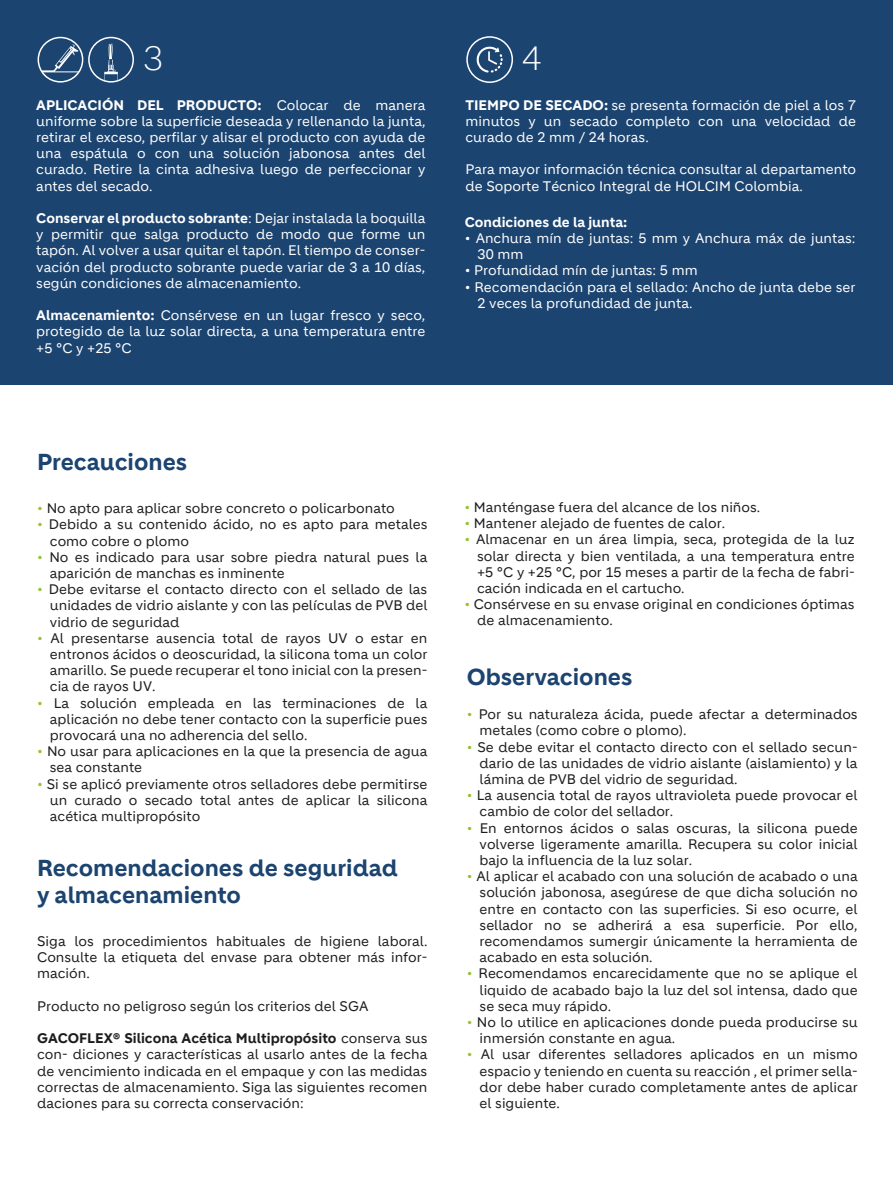
<style>
.page{position:relative;width:893px;height:1191px;background:#fff}
.page>*{position:absolute;margin:0;border:0;box-sizing:border-box;transform-origin:0 0}
.t1{font:300 32.85px "Holcim Headline";color:#fff}
.t2{font:700 22.5px/27px "Holcim";color:#1c4470}
.t3{font:13.5px/16.2px "Holcim";color:#1d1d1b;text-align:justify}
.t4{font:13.5px/16.2px "Holcim";color:#fff;text-align:justify}
.t5{font:700 13.5px "Holcim";color:#fff}
.s1{font-weight:700}
.s2{color:#95c230}
</style>
<div class="page">
<div style="left:0;top:0;width:893px;height:384px;background:#1c4470"></div>
<hr style="left:42px;top:72px;width:37px;height:1px;background:#fff">
<svg style="left:42px;top:44px;width:36px;height:28px"></svg>
<div style="left:38px;top:37px;width:45px;height:46px;border:2px solid #fff;border-radius:50%"></div>
<svg style="left:104px;top:43px;width:14px;height:37px"></svg>
<div style="left:88px;top:37px;width:46px;height:46px;border:2px solid #fff;border-radius:50%"></div>
<div style="left:466px;top:36px;width:47px;height:47px;border:2px solid #fff;border-radius:50%"></div>
<svg style="left:476px;top:46px;width:27px;height:27px"></svg>
<h1 class="t1" style="left:143px;top:40px;width:21px">3</h1>
<h1 class="t1" style="left:522px;top:40px;width:21px">4</h1>
<p class="t4" style="left:36px;top:97px;width:391px"><span class="s1">APLICACIÓN DEL PRODUCTO:</span> Colocar de manera uniforme sobre la superficie deseada y rellenando la junta, retirar el exceso, perfilar y alisar el producto con ayuda de una espátula o con una solución jabonosa antes del curado. Retire la cinta adhesiva luego de perfeccionar y antes del secado.</p>
<p class="t4" style="left:36px;top:210px;width:391px"><span class="s1">Conservar el producto sobrante</span>: Dejar instalada la boquilla y permitir que salga producto de modo que forme un tapón. Al volver a usar quitar el tapón. El tiempo de conser&shy;vación del producto sobrante puede variar de 3 a 10 días, según condiciones de almacenamiento.</p>
<p class="t4" style="left:36px;top:307px;width:391px"><span class="s1">Almacenamiento:</span> Consérvese en un lugar fresco y seco, protegido de la luz solar directa, a una temperatura entre +5 °C y +25 °C</p>
<p class="t4" style="left:466px;top:97px;width:392px"><span class="s1">TIEMPO DE SECADO:</span> se presenta formación de piel a los 7 minutos y un secado completo con una velocidad de curado de 2 mm / 24 horas.</p>
<p class="t4" style="left:466px;top:161px;width:392px">Para mayor información técnica consultar al departamento de Soporte Técnico Integral de HOLCIM Colombia.</p>
<p class="t5" style="left:465px;top:214px;width:164px">Condiciones de la junta:</p>
<p class="t4" style="left:478px;top:230px;width:379px;text-indent:-13px">• Anchura mín de juntas: 5 mm y Anchura máx de juntas:<br>30 mm</p>
<p class="t4" style="left:465px;top:262px;width:234px">• Profundidad mín de juntas: 5 mm</p>
<p class="t4" style="left:478px;top:279px;width:379px;text-indent:-13px">• Recomendación para el sellado: Ancho de junta debe ser<br>2 veces la profundidad de junta.</p>
<h2 class="t2" style="left:37px;top:449px;width:152px">Precauciones</h2>
<p class="t3" style="left:37px;top:500px;width:359px"><span class="s2">•</span> No apto para aplicar sobre concreto o policarbonato</p>
<p class="t3" style="left:50px;top:516px;width:379px;text-indent:-13px"><span class="s2">•</span> Debido a su contenido ácido, no es apto para metales como cobre o plomo</p>
<p class="t3" style="left:50px;top:549px;width:379px;text-indent:-13px"><span class="s2">•</span> No es indicado para usar sobre piedra natural pues la aparición de manchas es inminente</p>
<p class="t3" style="left:50px;top:581px;width:379px;text-indent:-13px"><span class="s2">•</span> Debe evitarse el contacto directo con el sellado de las unidades de vidrio aislante y con las películas de PVB del vidrio de seguridad</p>
<p class="t3" style="left:50px;top:630px;width:379px;text-indent:-13px"><span class="s2">•</span> Al presentarse ausencia total de rayos UV o estar en entronos ácidos o deoscuridad, la silicona toma un color amarillo. Se puede recuperar el tono inicial con la presen&shy;cia de rayos UV.</p>
<p class="t3" style="left:50px;top:694px;width:379px;text-indent:-13px"><span class="s2">•</span> La solución empleada en las terminaciones de la aplicación no debe tener contacto con la superficie pues provocará una no adherencia del sello.</p>
<p class="t3" style="left:50px;top:743px;width:379px;text-indent:-13px"><span class="s2">•</span> No usar para aplicaciones en la que la presencia de agua sea constante</p>
<p class="t3" style="left:50px;top:775px;width:379px;text-indent:-13px"><span class="s2">•</span> Si se aplicó previamente otros selladores debe permitirse un curado o secado total antes de aplicar la silicona acética multipropósito</p>
<h2 class="t2" style="left:37px;top:854px;width:362px">Recomendaciones de seguridad y almacenamiento</h2>
<p class="t3" style="left:37px;top:933px;width:392px">Siga los procedimientos habituales de higiene laboral.<br>Consulte la etiqueta del envase para obtener más infor&shy;mación.</p>
<p class="t3" style="left:37px;top:997px;width:333px">Producto no peligroso según los criterios del SGA</p>
<p class="t3" style="left:37px;top:1030px;width:392px"><span class="s1">GACOFLEX® Silicona Acética Multipropósito</span> conserva sus con- diciones y características al usarlo antes de la fecha de vencimiento indicada en el empaque y con las medidas correctas de almacenamiento. Siga las siguientes recomen daciones para su correcta conservación:</p>
<p class="t3" style="left:464px;top:499px;width:297px"><span class="s2">•</span> Manténgase fuera del alcance de los niños.</p>
<p class="t3" style="left:464px;top:515px;width:262px"><span class="s2">•</span> Mantener alejado de fuentes de calor.</p>
<p class="t3" style="left:477px;top:531px;width:379px;text-indent:-13px"><span class="s2">•</span> Almacenar en un área limpia, seca, protegida de la luz solar directa y bien ventilada, a una temperatura entre +5 °C y +25 °C, por 15 meses a partir de la fecha de fabri&shy;cación indicada en el cartucho.</p>
<p class="t3" style="left:477px;top:596px;width:379px;text-indent:-13px"><span class="s2">•</span> Consérvese en su envase original en condiciones óptimas de almacenamiento.</p>
<h2 class="t2" style="left:467px;top:663px;width:167px">Observaciones</h2>
<p class="t3" style="left:480px;top:706px;width:380px;text-indent:-13px"><span class="s2">•</span> Por su naturaleza ácida, puede afectar a determinados metales (como cobre o plomo).</p>
<p class="t3" style="left:480px;top:738px;width:379px;text-indent:-13px"><span class="s2">•</span> Se debe evitar el contacto directo con el sellado secun&shy;dario de las unidades de vidrio aislante (aislamiento) y la lámina de PVB del vidrio de seguridad.</p>
<p class="t3" style="left:480px;top:787px;width:380px;text-indent:-13px"><span class="s2">•</span> La ausencia total de rayos ultravioleta puede provocar el cambio de color del sellador.</p>
<p class="t3" style="left:480px;top:819px;width:379px;text-indent:-13px"><span class="s2">•</span> En entornos ácidos o salas oscuras, la silicona puede volverse ligeramente amarilla. Recupera su color inicial bajo la influencia de la luz solar.</p>
<p class="t3" style="left:480px;top:868px;width:380px;text-indent:-13px"><span class="s2">•</span> Al aplicar el acabado con una solución de acabado o una solución jabonosa, asegúrese de que dicha solución no entre en contacto con las superficies. Si eso ocurre, el sellador no se adherirá a esa superficie. Por ello, recomendamos sumergir únicamente la herramienta de acabado en esta solución.</p>
<p class="t3" style="left:480px;top:965px;width:380px;text-indent:-13px"><span class="s2">•</span> Recomendamos encarecidamente que no se aplique el liquido de acabado bajo la luz del sol intensa, dado que se seca muy rápido.</p>
<p class="t3" style="left:480px;top:1014px;width:379px;text-indent:-13px"><span class="s2">•</span> No lo utilice en aplicaciones donde pueda producirse su inmersión constante en agua.</p>
<p class="t3" style="left:480px;top:1046px;width:380px;text-indent:-13px"><span class="s2">•</span> Al usar diferentes selladores aplicados en un mismo espacio y teniendo en cuenta su reacción , el primer sella&shy;dor debe haber curado completamente antes de aplicar el siguiente.</p>
</div>
